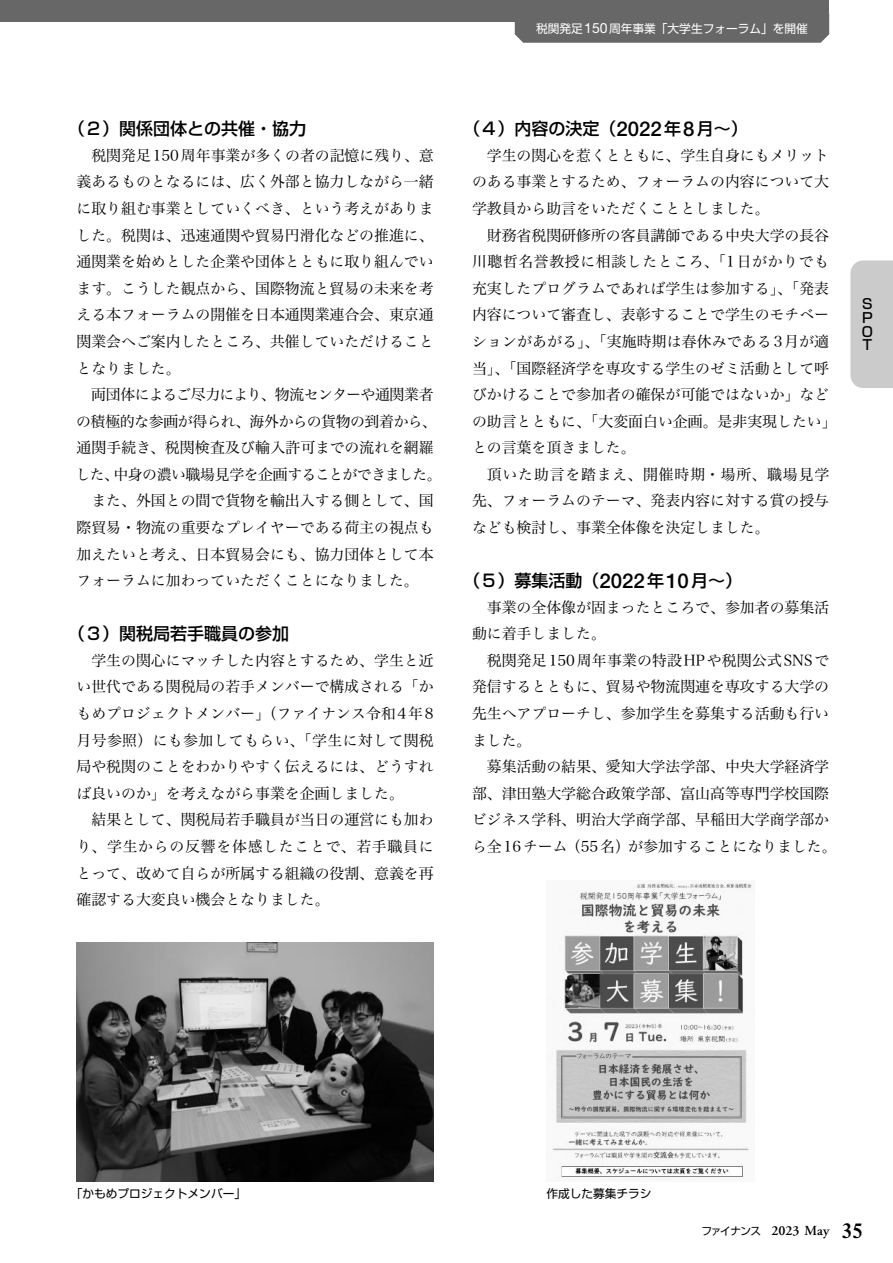
<style>
.page{position:relative;width:893px;height:1263px;background:#fff}
.page>*{position:absolute;margin:0;border:0;box-sizing:border-box;transform-origin:0 0}
.t1{font:500 16.95px "Shin Go Pr 6 N";color:#000}
.t2{font:14.85px/26.5px "Hiragino Serif Pr 6 N W3";color:#000;text-align:justify}
.t3{font:14.85px "Hiragino Serif Pr 6 N W3";letter-spacing:-.03em;color:#000}
.t4{font:14.85px "Hiragino Serif Pr 6 N W3";letter-spacing:-.035em;color:#000}
.t5{font:600 13.8px "Adobe Garamond Pro";color:#000}
.t6{font:500 13.8px/13.8px "Shin Go Pr 6 N";color:#000;text-align:justify}
.t7{font:11.7px "Shin Go Pr 6 N";color:#000}
.t8{font:11.7px "Shin Go Pr 6 N";color:#fff}
.s1{font-family:"Helvetica Neue LT Std";font-size:14.1px}
.s2{font-family:"Helvetica Neue LT Std";font-size:20.4px}
.s3{font-family:"Shin Go Pr 6 N";font-weight:400;font-size:10.65px}
.s4{font-family:"Times LT Std";font-size:21.3px}
</style>
<div class="page">
<div style="left:0;top:0;width:829px;height:21px;background:#676767"></div>
<img style="left:77px;top:943px;width:357px;height:238px">
<img style="left:552px;top:880px;width:202px;height:301px">
<div style="left:515px;top:21px;width:314px;height:22px;background:#676767"></div>
<div style="left:850px;top:260px;width:43px;height:128px;background:#cbcbcb"></div>
<p class="t1" style="left:68px;top:115px;width:240px">（２）関係団体との共催・協力</p>
<p class="t2" style="left:77px;top:141px;width:359px;text-indent:15px">税関発足 150周年事業が多くの者の記憶に残り、意義あるものとなるには、広く外部と協力しながら一緒に取り組む事業としていくべき、という考えがありました。税関は、迅速通関や貿易円滑化などの推進に、通関業を始めとした企業や団体とともに取り組んでいます。こうした観点から、国際物流と貿易の未来を考える本フォーラムの開催を日本通関業連合会、東京通関業会へご案内したところ、共催していただけることとなりました。</p>
<p class="t4" style="left:91px;top:382px;width:344px">両団体によるご尽力により、物流センターや通関業者</p>
<p class="t3" style="left:76px;top:408px;width:362px">の積極的な参画が得られ、海外からの貨物の到着から、</p>
<p class="t2" style="left:76px;top:433px;width:359px">通関手続き、税関検査及び輸入許可までの流れを網羅</p>
<p class="t3" style="left:76px;top:462px;width:367px">した、中身の濃い職場見学を企画することができました。</p>
<p class="t2" style="left:91px;top:486px;width:344px">また、外国との間で貨物を輸出入する側として、国</p>
<p class="t2" style="left:77px;top:513px;width:359px">際貿易・物流の重要なプレイヤーである荷主の視点も</p>
<p class="t2" style="left:77px;top:539px;width:359px">加えたいと考え、日本貿易会にも、協力団体として本</p>
<p class="t2" style="left:77px;top:566px;width:344px">フォーラムに加わっていただくことになりました。</p>
<p class="t1" style="left:68px;top:620px;width:223px">（３）関税局若手職員の参加</p>
<p class="t2" style="left:77px;top:646px;width:359px;text-indent:15px">学生の関心にマッチした内容とするため、学生と近い世代である関税局の若手メンバーで構成される「かもめプロジェクトメンバー」（ファイナンス令和 4年 8月号参照）にも参加してもらい、「学生に対して関税局や税関のことをわかりやすく伝えるには、どうすれば良いのか」を考えながら事業を企画しました。</p>
<p class="t2" style="left:77px;top:805px;width:359px;text-indent:15px">結果として、関税局若手職員が当日の運営にも加わり、学生からの反響を体感したことで、若手職員にとって、改めて自らが所属する組織の役割、意義を再確認する大変良い機会となりました。</p>
<p class="t8" style="left:536px;top:19px;width:273px">税関発足<span class="s1">150</span>周年事業「大学生フォーラム」を開催</p>
<p class="t1" style="left:463px;top:115px;width:286px">（４）内容の決定（<span class="s2">2022</span>年<span class="s2">8</span>月～）</p>
<p class="t2" style="left:472px;top:141px;width:359px;text-indent:15px">学生の関心を惹くとともに、学生自身にもメリットのある事業とするため、フォーラムの内容について大学教員から助言をいただくこととしました。</p>
<p class="t2" style="left:472px;top:220px;width:366px;text-align:left;text-indent:15px">財務省税関研修所の客員講師である中央大学の長谷川聰哲名誉教授に相談したところ、「1日がかりでも充実したプログラムであれば学生は参加する」、「発表内容について審査し、表彰することで学生のモチベーションがあがる」、「実施時期は春休みである 3月が適当」、「国際経済学を専攻する学生のゼミ活動として呼びかけることで参加者の確保が可能ではないか」などの助言とともに、「大変面白い企画。是非実現したい」との言葉を頂きました。</p>
<p class="t2" style="left:472px;top:460px;width:359px;text-indent:15px">頂いた助言を踏まえ、開催時期・場所、職場見学先、フォーラムのテーマ、発表内容に対する賞の授与なども検討し、事業全体像を決定しました。</p>
<p class="t1" style="left:463px;top:567px;width:280px">（５）募集活動（<span class="s2">2022</span>年<span class="s2">10</span>月～）</p>
<p class="t2" style="left:472px;top:592px;width:359px;text-indent:15px">事業の全体像が固まったところで、参加者の募集活動に着手しました。</p>
<p class="t2" style="left:472px;top:646px;width:359px;text-indent:15px">税関発足 150周年事業の特設HPや税関公式 SNSで発信するとともに、貿易や物流関連を専攻する大学の先生へアプローチし、参加学生を募集する活動も行いました。</p>
<p class="t2" style="left:472px;top:752px;width:366px;text-align:center">募集活動の結果、愛知大学法学部、中央大学経済学<br>部、津田塾大学総合政策学部、富山高等専門学校国際ビジネス学科、明治大学商学部、早稲田大学商学部から全 16チーム（55名）が参加することになりました。</p>
<p class="t6" style="left:860px;top:296px;width:13px">ＳＰＯＴ</p>
<p class="t7" style="left:71px;top:1184px;width:177px">「かもめプロジェクトメンバー」</p>
<p class="t7" style="left:546px;top:1184px;width:107px">作成した募集チラシ</p>
<p class="t5" style="left:701px;top:1223px;width:163px"><span class="s3">ファイナンス</span> 2023 May <span class="s4">35</span></p>
</div>
